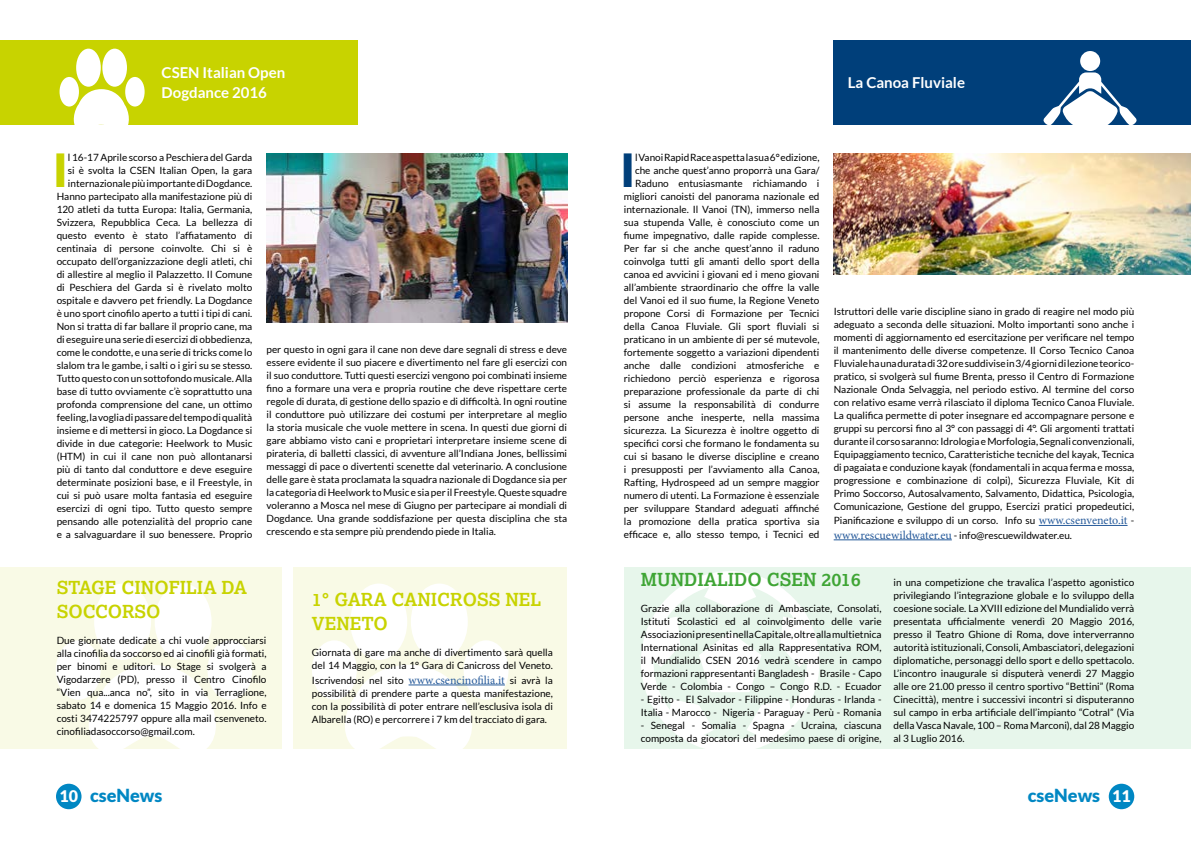
<style>
.page{position:relative;width:1191px;height:842px;background:#fff}
.page>*{position:absolute;margin:0;border:0;box-sizing:border-box;transform-origin:0 0}
.t1{font:900 45.7px "Lato";color:#c8d300}
.t2{font:900 45.7px "Lato";color:#003f7a}
.t3{font:700 18px/24px "Lexia Da Ma";color:#c8d300}
.t4{font:700 18px "Lexia Da Ma";color:#3fa535}
.t5{font:900 18px "Lato";color:#0087c3}
.t6{font:700 15px/20px "Lato";color:#fff}
.t7{font:10px/13px "Lato";color:#000;text-align:justify}
.s1{font-family:"Minion Pro";font-size:12px;color:#275b9b}
.s2{font-size:16px;color:#fff}
</style>
<div class="page">
<div style="left:0;top:40px;width:357px;height:84px;background:#c8d300"></div>
<div style="left:76px;top:49px;width:25px;height:38px;background:#fff;border-radius:50%"></div>
<svg style="left:74px;top:89px;width:57px;height:36px"></svg>
<div style="left:102px;top:49px;width:25px;height:38px;background:#fff;border-radius:50%"></div>
<div style="left:125px;top:77px;width:20px;height:30px;background:#fff;border-radius:50%"></div>
<div style="left:60px;top:77px;width:19px;height:30px;background:#fff;border-radius:50%"></div>
<div style="left:0;top:567px;width:282px;height:181px;background:#f9fae6"></div>
<div style="left:94px;top:583px;width:57px;height:77px;background:#fff;border-radius:50%"></div>
<svg style="left:88px;top:665px;width:132px;height:84px"></svg>
<div style="left:155px;top:583px;width:57px;height:77px;background:#fff;border-radius:50%"></div>
<div style="left:207px;top:640px;width:45px;height:60px;background:#fff;border-radius:50%"></div>
<div style="left:56px;top:640px;width:45px;height:60px;background:#fff;border-radius:50%"></div>
<div style="left:293px;top:567px;width:274px;height:181px;background:#f9fae6"></div>
<div style="left:350px;top:583px;width:57px;height:77px;background:#fff;border-radius:50%"></div>
<svg style="left:344px;top:665px;width:132px;height:84px"></svg>
<div style="left:411px;top:583px;width:57px;height:77px;background:#fff;border-radius:50%"></div>
<div style="left:463px;top:640px;width:45px;height:60px;background:#fff;border-radius:50%"></div>
<div style="left:312px;top:640px;width:45px;height:60px;background:#fff;border-radius:50%"></div>
<hr style="left:408px;top:685px;width:97px;height:1px;background:#275b9b">
<img style="left:266px;top:153px;width:301px;height:169px">
<div style="left:624px;top:567px;width:567px;height:181px;background:#e7f6eb"></div>
<svg style="left:641px;top:571px;width:178px;height:178px"></svg>
<div style="left:833px;top:40px;width:358px;height:84px;background:#003f7a"></div>
<svg style="left:1043px;top:72px;width:93px;height:53px"></svg>
<div style="left:1080px;top:51px;width:20px;height:20px;background:#fff;border-radius:50%"></div>
<hr style="left:1038px;top:525px;width:89px;height:1px;background:#275b9b">
<hr style="left:833px;top:539px;width:118px;height:1px;background:#275b9b">
<img style="left:833px;top:153px;width:358px;height:122px">
<div style="left:56px;top:784px;width:25px;height:25px;background:#0087c3;border-radius:50%"></div>
<div style="left:1108px;top:784px;width:26px;height:25px;background:#0087c3;border-radius:50%"></div>
<h3 class="t6" style="left:162px;top:63px;width:125px">CSEN Italian Open<br>Dogdance 2016</h3>
<p class="t7" style="left:57px;top:151px;width:197px;text-align:right">l 16-17 Aprile scorso a Peschiera del Garda<br>si è svolta la CSEN Italian Open, la gara internazionale più importante di Dogdance.<br>Hanno partecipato alla manifestazione più di 120 atleti da tutta Europa: Italia, Germania, Svizzera, Repubblica Ceca. La bellezza di questo evento è stato l’affiatamento di centinaia di persone coinvolte. Chi si è occupato dell’organizzazione degli atleti, chi di allestire al meglio il Palazzetto. Il Comune di Peschiera del Garda si è rivelato molto ospitale e davvero pet friendly. La Dogdance è uno sport cinofilo aperto a tutti i tipi di cani.<br>Non si tratta di far ballare il proprio cane, ma di eseguire una serie di esercizi di obbedienza, come le condotte, e una serie di tricks come lo slalom tra le gambe, i salti o i giri su se stesso.<br>Tutto questo con un sottofondo musicale. Alla base di tutto ovviamente c’è soprattutto una profonda comprensione del cane, un ottimo feeling, la voglia di passare del tempo di qualità insieme e di mettersi in gioco. La Dogdance si divide in due categorie: Heelwork to Music (HTM) in cui il cane non può allontanarsi più di tanto dal conduttore e deve eseguire determinate posizioni base, e il Freestyle, in cui si può usare molta fantasia ed eseguire esercizi di ogni tipo. Tutto questo sempre pensando alle potenzialità del proprio cane e a salvaguardare il suo benessere. Proprio</p>
<h1 class="t1" style="left:53px;top:144px;width:16px">I</h1>
<p class="t7" style="left:266px;top:342px;width:302px">per questo in ogni gara il cane non deve dare segnali di stress e deve essere evidente il suo piacere e divertimento nel fare gli esercizi con il suo conduttore. Tutti questi esercizi vengono poi combinati insieme fino a formare una vera e propria routine che deve rispettare certe regole di durata, di gestione dello spazio e di difficoltà. In ogni routine il conduttore può utilizzare dei costumi per interpretare al meglio la storia musicale che vuole mettere in scena. In questi due giorni di gare abbiamo visto cani e proprietari interpretare insieme scene di pirateria, di balletti classici, di avventure all’Indiana Jones, bellissimi messaggi di pace o divertenti scenette dal veterinario. A conclusione delle gare è stata proclamata la squadra nazionale di Dogdance sia per la categoria di Heelwork to Music e sia per il Freestyle. Queste squadre voleranno a Mosca nel mese di Giugno per partecipare ai mondiali di Dogdance. Una grande soddisfazione per questa disciplina che sta crescendo e sta sempre più prendendo piede in Italia.</p>
<h2 class="t3" style="left:57px;top:576px;width:192px">STAGE CINOFILIA DA<br>SOCCORSO</h2>
<p class="t7" style="left:57px;top:634px;width:211px">Due giornate dedicate a chi vuole approcciarsi alla cinofilia da soccorso ed ai cinofili già formati, per binomi e uditori. Lo Stage si svolgerà a Vigodarzere (PD), presso il Centro Cinofilo “Vien qua...anca no”, sito in via Terraglione, sabato 14 e domenica 15 Maggio 2016. Info e costi 3474225797 oppure alla mail csenveneto. cinofiliadasoccorso@gmail.com.</p>
<h2 class="t3" style="left:312px;top:588px;width:231px">1° GARA CANICROSS NEL<br>VENETO</h2>
<p class="t7" style="left:312px;top:646px;width:242px">Giornata di gare ma anche di divertimento sarà quella del 14 Maggio, con la 1° Gara di Canicross del Veneto.</p>
<p class="t7" style="left:312px;top:673px;width:242px">Iscrivendosi nel sito <span class="s1">www.csencinofilia.it</span> si avrà la possibilità di prendere parte a questa manifestazione, con la possibilità di poter entrare nell’esclusiva isola di Albarella (RO) e percorrere i 7 km del tracciato di gara.</p>
<h3 class="t6" style="left:848px;top:72px;width:119px">La Canoa Fluviale</h3>
<p class="t7" style="left:624px;top:151px;width:197px;text-align:right">l Vanoi Rapid Race aspetta la sua 6° edizione, che anche quest’anno proporrà una Gara/ Raduno entusiasmante richiamando i migliori canoisti del panorama nazionale ed internazionale. Il Vanoi (TN), immerso nella sua stupenda Valle, è conosciuto come un fiume impegnativo, dalle rapide complesse.<br>Per far si che anche quest’anno il raduno coinvolga tutti gli amanti dello sport della canoa ed avvicini i giovani ed i meno giovani all’ambiente straordinario che offre la valle del Vanoi ed il suo fiume, la Regione Veneto propone Corsi di Formazione per Tecnici della Canoa Fluviale. Gli sport fluviali si praticano in un ambiente di per sé mutevole, fortemente soggetto a variazioni dipendenti anche dalle condizioni atmosferiche e richiedono perciò esperienza e rigorosa preparazione professionale da parte di chi si assume la responsabilità di condurre persone anche inesperte, nella massima sicurezza. La Sicurezza è inoltre oggetto di specifici corsi che formano le fondamenta su cui si basano le diverse discipline e creano i presupposti per l’avviamento alla Canoa, Rafting, Hydrospeed ad un sempre maggior numero di utenti. La Formazione è essenziale per sviluppare Standard adeguati affinché la promozione della pratica sportiva sia efficace e, allo stesso tempo, i Tecnici ed</p>
<h1 class="t2" style="left:620px;top:144px;width:16px">I</h1>
<p class="t7" style="left:833px;top:305px;width:302px">Istruttori delle varie discipline siano in grado di reagire nel modo più adeguato a seconda delle situazioni. Molto importanti sono anche i momenti di aggiornamento ed esercitazione per verificare nel tempo il mantenimento delle diverse competenze. Il Corso Tecnico Canoa Fluviale ha una durata di 32 ore suddivise in 3/4 giorni di lezione teorico&shy;pratico, si svolgerà sul fiume Brenta, presso il Centro di Formazione Nazionale Onda Selvaggia, nel periodo estivo. Al termine del corso con relativo esame verrà rilasciato il diploma Tecnico Canoa Fluviale.<br>La qualifica permette di poter insegnare ed accompagnare persone e gruppi su percorsi fino al 3° con passaggi di 4°. Gli argomenti trattati durante il corso saranno: Idrologia e Morfologia, Segnali convenzionali, Equipaggiamento tecnico, Caratteristiche tecniche del kayak, Tecnica di pagaiata e conduzione kayak (fondamentali in acqua ferma e mossa, progressione e combinazione di colpi), Sicurezza Fluviale, Kit di Primo Soccorso, Autosalvamento, Salvamento, Didattica, Psicologia, Comunicazione, Gestione del gruppo, Esercizi pratici propedeutici,</p>
<p class="t7" style="left:833px;top:513px;width:302px;line-height:14.4px">Pianificazione e sviluppo di un corso. Info su <span class="s1">www.csenveneto.it</span> - <span class="s1">www.rescuewildwater.eu</span> - info@rescuewildwater.eu.</p>
<h2 class="t4" style="left:641px;top:570px;width:222px">MUNDIALIDO CSEN 2016</h2>
<p class="t7" style="left:641px;top:602px;width:242px">Grazie alla collaborazione di Ambasciate, Consolati, Istituti Scolastici ed al coinvolgimento delle varie Associazioni presenti nella Capitale, oltre alla multietnica International Asinitas ed alla Rappresentativa ROM, il Mundialido CSEN 2016 vedrà scendere in campo formazioni rappresentanti Bangladesh - Brasile - Capo Verde - Colombia - Congo – Congo R.D. - Ecuador</p>
<p class="t7" style="left:641px;top:693px;width:242px">- Egitto - El Salvador - Filippine - Honduras - Irlanda -<br>Italia - Marocco - Nigeria - Paraguay - Perù - Romania</p>
<p class="t7" style="left:641px;top:719px;width:242px">- Senegal - Somalia - Spagna - Ucraina, ciascuna composta da giocatori del medesimo paese di origine,</p>
<p class="t7" style="left:893px;top:576px;width:242px">in una competizione che travalica l’aspetto agonistico privilegiando l’integrazione globale e lo sviluppo della coesione sociale. La XVIII edizione del Mundialido verrà presentata ufficialmente venerdì 20 Maggio 2016, presso il Teatro Ghione di Roma, dove interverranno autorità istituzionali, Consoli, Ambasciatori, delegazioni diplomatiche, personaggi dello sport e dello spettacolo.<br>L’incontro inaugurale si disputerà venerdì 27 Maggio alle ore 21.00 presso il centro sportivo “Bettini” (Roma Cinecittà), mentre i successivi incontri si disputeranno sul campo in erba artificiale dell’impianto “Cotral” (Via della Vasca Navale, 100 – Roma Marconi), dal 28 Maggio al 3 Luglio 2016.</p>
<h2 class="t5" style="left:59px;top:785px;width:104px"><span class="s2">10</span> cseNews</h2>
<h2 class="t5" style="left:1027px;top:785px;width:104px">cseNews <span class="s2">11</span></h2>
</div>
